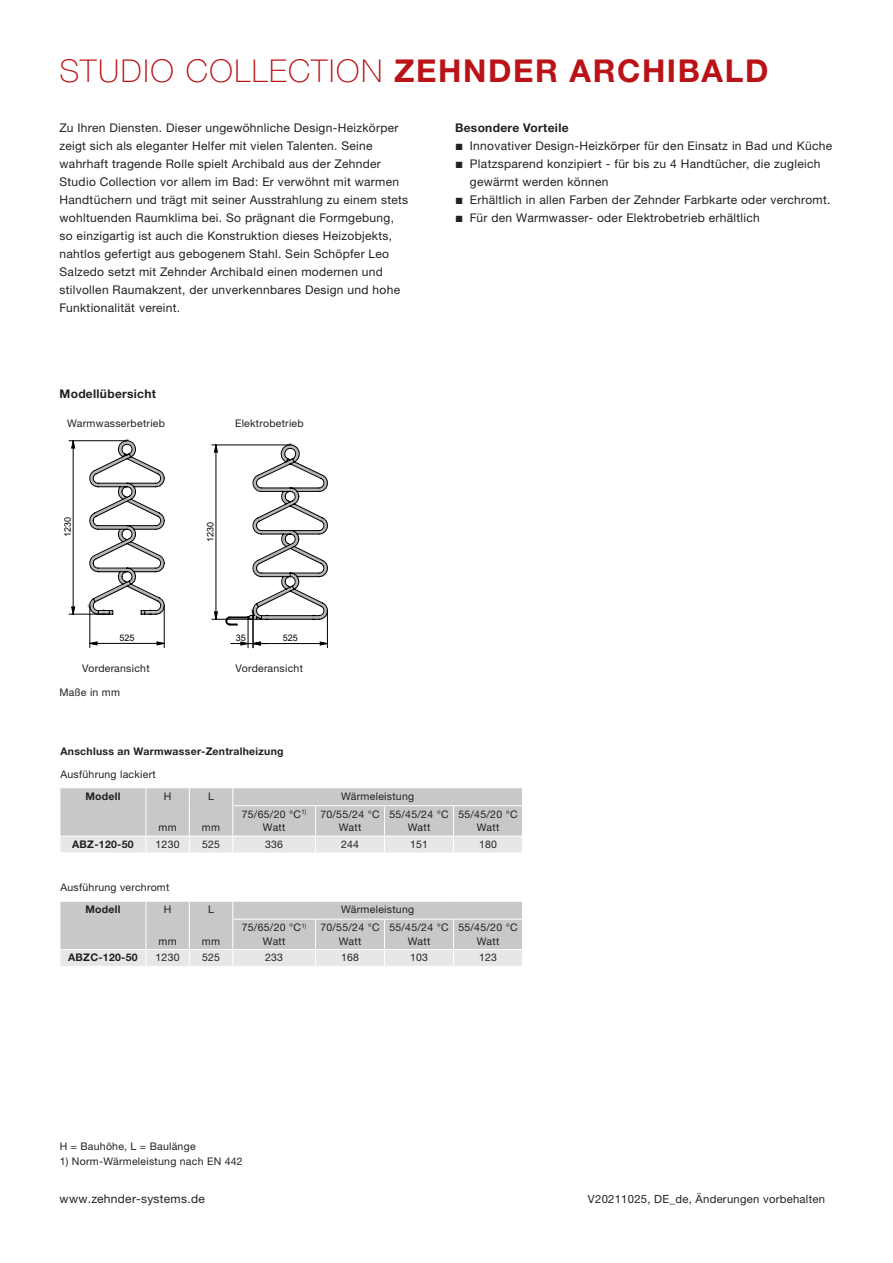
<style>
.page{position:relative;width:893px;height:1263px;background:#fff}
.page>*{position:absolute;margin:0;border:0;box-sizing:border-box;transform-origin:0 0}
.t1{font:100 31.5px "Helvetica Neue LTW1 G";letter-spacing:.05em;color:#b91317}
.t2{font:12px/18px "Helvetica Neuefor Zehnder";letter-spacing:.025em;color:#231f20}
.t3{font:700 12px "Helvetica Neue LTW1 G";letter-spacing:.025em;color:#231f20}
.t4{font:11.25px "Helvetica Neuefor Zehnder";letter-spacing:.025em;color:#231f20}
.t5{font:10.5px/13.5px "Helvetica Neuefor Zehnder";letter-spacing:.025em;color:#231f20;text-align:center}
.t6{font:700 10.5px "Helvetica Neue LTW1 G";letter-spacing:.025em;color:#231f20}
.t7{font:9px "Arial";color:#000001}
.s1{font-weight:700}
</style>
<div class="page">
<hr style="left:90px;top:606px;width:1px;height:42px;background:#000001">
<hr style="left:164px;top:606px;width:1px;height:42px;background:#000001">
<hr style="left:69px;top:440px;width:58px;height:1px;background:#000001">
<hr style="left:69px;top:614px;width:40px;height:1px;background:#000001">
<svg style="left:89px;top:641px;width:76px;height:5px"></svg>
<svg style="left:71px;top:440px;width:4px;height:175px"></svg>
<svg style="left:85px;top:438px;width:80px;height:178px"></svg>
<hr style="left:248px;top:618px;width:1px;height:30px;background:#000001">
<hr style="left:253px;top:611px;width:1px;height:37px;background:#000001">
<hr style="left:327px;top:611px;width:1px;height:37px;background:#000001">
<hr style="left:212px;top:445px;width:78px;height:1px;background:#000001">
<hr style="left:212px;top:619px;width:41px;height:1px;background:#000001">
<svg style="left:231px;top:641px;width:97px;height:5px"></svg>
<svg style="left:214px;top:444px;width:4px;height:176px"></svg>
<svg style="left:225px;top:442px;width:103px;height:184px"></svg>
<svg style="left:60px;top:788px;width:462px;height:64px;background:#d0d1d3"></svg>
<hr style="left:232px;top:805px;width:84px;height:1px;background:#fff">
<hr style="left:316px;top:805px;width:69px;height:1px;background:#fff">
<hr style="left:385px;top:805px;width:69px;height:1px;background:#fff">
<hr style="left:454px;top:805px;width:69px;height:1px;background:#fff">
<hr style="left:60px;top:836px;width:86px;height:1px;background:#fff">
<hr style="left:146px;top:836px;width:43px;height:1px;background:#fff">
<hr style="left:189px;top:836px;width:44px;height:1px;background:#fff">
<hr style="left:233px;top:836px;width:83px;height:1px;background:#fff">
<hr style="left:316px;top:836px;width:69px;height:1px;background:#fff">
<hr style="left:385px;top:836px;width:69px;height:1px;background:#fff">
<hr style="left:454px;top:836px;width:69px;height:1px;background:#fff">
<svg style="left:60px;top:902px;width:462px;height:64px;background:#d0d1d3"></svg>
<hr style="left:232px;top:919px;width:84px;height:1px;background:#fff">
<hr style="left:316px;top:919px;width:69px;height:1px;background:#fff">
<hr style="left:385px;top:919px;width:69px;height:1px;background:#fff">
<hr style="left:454px;top:919px;width:69px;height:1px;background:#fff">
<hr style="left:60px;top:949px;width:86px;height:1px;background:#fff">
<hr style="left:146px;top:949px;width:43px;height:1px;background:#fff">
<hr style="left:189px;top:949px;width:44px;height:1px;background:#fff">
<hr style="left:233px;top:949px;width:83px;height:1px;background:#fff">
<hr style="left:316px;top:949px;width:69px;height:1px;background:#fff">
<hr style="left:385px;top:949px;width:69px;height:1px;background:#fff">
<hr style="left:454px;top:949px;width:69px;height:1px;background:#fff">
<h1 class="t1" style="left:60px;top:52px;width:710px">STUDIO COLLECTION <span class="s1">ZEHNDER ARCHIBALD</span></h1>
<p class="t2" style="left:60px;top:119px;width:350px">Zu Ihren Diensten. Dieser ungewöhnliche Design-Heizkörper zeigt sich als eleganter Helfer mit vielen Talenten. Seine wahrhaft tragende Rolle spielt Archibald aus der Zehnder Studio Collection vor allem im Bad: Er verwöhnt mit warmen Handtüchern und trägt mit seiner Ausstrahlung zu einem stets wohltuenden Raumklima bei. So prägnant die Formgebung, so einzigartig ist auch die Konstruktion dieses Heizobjekts, nahtlos gefertigt aus gebogenem Stahl. Sein Schöpfer Leo Salzedo setzt mit Zehnder Archibald einen modernen und stilvollen Raumakzent, der unverkennbares Design und hohe Funktionalität vereint.</p>
<p class="t3" style="left:455px;top:120px;width:115px">Besondere Vorteile</p>
<p class="t2" style="left:455px;top:137px;width:379px">■ Innovativer Design-Heizkörper für den Einsatz in Bad und Küche</p>
<p class="t2" style="left:470px;top:155px;width:352px;text-indent:-15px">■ Platzsparend konzipiert - für bis zu 4 Handtücher, die zugleich gewärmt werden können</p>
<p class="t2" style="left:455px;top:191px;width:377px">■ Erhältlich in allen Farben der Zehnder Farbkarte oder verchromt.</p>
<p class="t2" style="left:455px;top:209px;width:306px">■ Für den Warmwasser- oder Elektrobetrieb erhältlich</p>
<p class="t3" style="left:60px;top:386px;width:98px">Modellübersicht</p>
<p class="t5" style="left:67px;top:417px;width:99px">Warmwasserbetrieb</p>
<p class="t5" style="left:235px;top:417px;width:70px">Elektrobetrieb</p>
<p class="t7" style="left:61px;top:537px;width:21px;rotate:-90deg">1230</p>
<p class="t7" style="left:204px;top:542px;width:21px;rotate:-90deg">1230</p>
<p class="t7" style="left:120px;top:631px;width:16px">525</p>
<p class="t7" style="left:236px;top:631px;width:12px">35</p>
<p class="t7" style="left:283px;top:631px;width:16px">525</p>
<p class="t5" style="left:82px;top:661px;width:69px">Vorderansicht</p>
<p class="t5" style="left:236px;top:661px;width:69px">Vorderansicht</p>
<p class="t5" style="left:60px;top:685px;width:62px">Maße in mm</p>
<p class="t6" style="left:60px;top:744px;width:225px">Anschluss an Warmwasser-Zentralheizung</p>
<p class="t5" style="left:60px;top:767px;width:97px">Ausführung lackiert</p>
<p class="t6" style="left:85px;top:790px;width:37px">Modell</p>
<p class="t5" style="left:164px;top:789px;width:9px">H</p>
<p class="t5" style="left:159px;top:821px;width:20px">mm</p>
<p class="t5" style="left:208px;top:789px;width:7px">L</p>
<p class="t5" style="left:202px;top:821px;width:20px">mm</p>
<p class="t5" style="left:341px;top:789px;width:74px">Wärmeleistung</p>
<p class="t5" style="left:242px;top:807px;width:66px">75/65/20 °C<sup>1)<br></sup>Watt</p>
<p class="t5" style="left:320px;top:807px;width:61px">70/55/24 °C<br>Watt</p>
<p class="t5" style="left:389px;top:807px;width:61px">55/45/24 °C<br>Watt</p>
<p class="t5" style="left:458px;top:807px;width:61px">55/45/20 °C<br>Watt</p>
<p class="t6" style="left:72px;top:838px;width:63px">ABZ-120-50</p>
<p class="t5" style="left:156px;top:837px;width:26px">1230</p>
<p class="t5" style="left:202px;top:837px;width:20px">525</p>
<p class="t5" style="left:265px;top:837px;width:20px">336</p>
<p class="t5" style="left:341px;top:837px;width:20px">244</p>
<p class="t5" style="left:410px;top:837px;width:20px">151</p>
<p class="t5" style="left:479px;top:837px;width:20px">180</p>
<p class="t5" style="left:60px;top:881px;width:111px">Ausführung verchromt</p>
<p class="t6" style="left:85px;top:903px;width:37px">Modell</p>
<p class="t5" style="left:164px;top:903px;width:9px">H</p>
<p class="t5" style="left:159px;top:934px;width:20px">mm</p>
<p class="t5" style="left:208px;top:903px;width:7px">L</p>
<p class="t5" style="left:202px;top:934px;width:20px">mm</p>
<p class="t5" style="left:341px;top:903px;width:74px">Wärmeleistung</p>
<p class="t5" style="left:242px;top:921px;width:66px">75/65/20 °C<sup>1)<br></sup>Watt</p>
<p class="t5" style="left:320px;top:921px;width:61px">70/55/24 °C<br>Watt</p>
<p class="t5" style="left:389px;top:921px;width:61px">55/45/24 °C<br>Watt</p>
<p class="t5" style="left:458px;top:921px;width:61px">55/45/20 °C<br>Watt</p>
<p class="t6" style="left:68px;top:951px;width:71px">ABZC-120-50</p>
<p class="t5" style="left:156px;top:951px;width:26px">1230</p>
<p class="t5" style="left:202px;top:951px;width:20px">525</p>
<p class="t5" style="left:265px;top:951px;width:20px">233</p>
<p class="t5" style="left:341px;top:951px;width:20px">168</p>
<p class="t5" style="left:410px;top:951px;width:20px">103</p>
<p class="t5" style="left:479px;top:951px;width:20px">123</p>
<p class="t5" style="left:60px;top:1140px;width:137px">H = Bauhöhe, L = Baulänge</p>
<p class="t5" style="left:60px;top:1154px;width:185px">1) Norm-Wärmeleistung nach EN 442</p>
<p class="t2" style="left:60px;top:1190px;width:147px">www.zehnder-systems.de</p>
<p class="t4" style="left:588px;top:1192px;width:238px">V20211025, DE_de, Änderungen vorbehalten</p>
</div>
